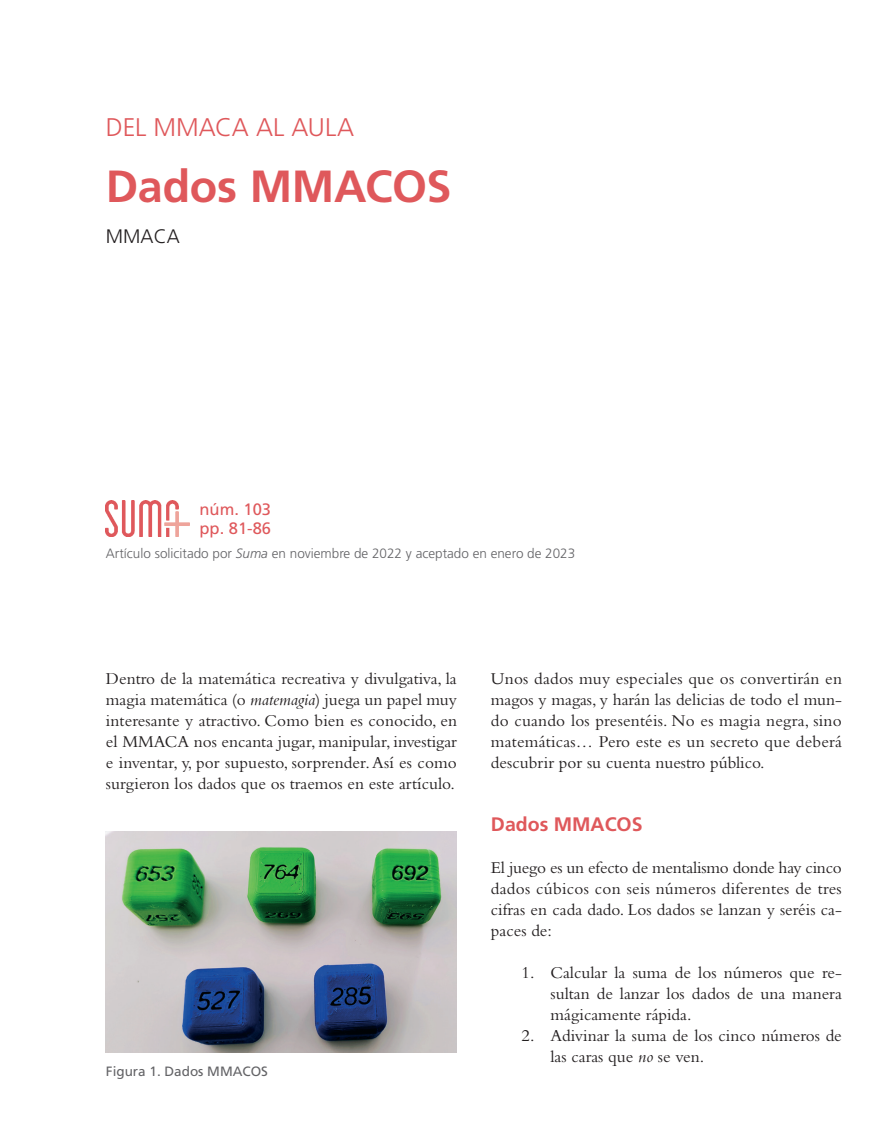
<style>
.page{position:relative;width:891px;height:1147px;background:#fff}
.page>*{position:absolute;margin:0;border:0;box-sizing:border-box;transform-origin:0 0}
.SECCIÓN_-_Título{font:700 45px "Frutiger LT Std";letter-spacing:-.01em;color:#df585b}
.SECCIÓN_-_Antetítulo{font:300 25.5px "Frutiger LT Std";color:#df585b}
.ARTÍCULO_-_Subtítulo{font:700 19.5px "Frutiger LT Std";color:#df585b}
.ARTÍCULO_-_Autores{font:300 19.5px "Frutiger LT Std";color:#231f20}
.ARTÍCULO_-_Texto{font:17.25px/21px "Bembo Std";letter-spacing:.01em;color:#231f20;text-align:justify}
.t1{font:16.5px/19.2px "Frutiger LT Std";color:#df585b}
.t2{font:300 13.5px "Frutiger LT Std";color:#636366}
.PIE_DE_FOTO_-_IMPAR{font:13.5px "Frutiger LT Std";color:#636366}
.s1{font-style:italic}
</style>
<div class="page">
<img style="left:106px;top:500px;width:83px;height:36px">
<img style="left:106px;top:831px;width:351px;height:221px">
<p class="SECCIÓN_-_Antetítulo" style="left:106px;top:113px;width:250px">DEL MMACA AL AULA</p>
<p class="SECCIÓN_-_Título" style="left:106px;top:160px;width:347px">Dados MMACOS</p>
<p class="ARTÍCULO_-_Autores" style="left:106px;top:225px;width:75px">MMACA</p>
<p class="t1" style="left:199px;top:499px;width:73px">núm. 103 pp. 81-86</p>
<p class="t2" style="left:106px;top:545px;width:471px">Artículo solicitado por <span class="s1">Suma</span> en noviembre de 2022 y aceptado en enero de 2023</p>
<p class="ARTÍCULO_-_Texto" style="left:106px;top:667px;width:352px">Dentro de la matemática recreativa y divulgativa, la magia matemática (o <span class="s1">matemagia</span>) juega un papel muy interesante y atractivo. Como bien es conocido, en el MMACA nos encanta jugar, manipular, investigar e inventar, y, por supuesto, sorprender. Así es como surgieron los dados que os traemos en este artículo.</p>
<p class="ARTÍCULO_-_Texto" style="left:491px;top:667px;width:352px">Unos dados muy especiales que os convertirán en magos y magas, y harán las delicias de todo el mun&shy;do cuando los presentéis. No es magia negra, sino matemáticas… Pero este es un secreto que deberá descubrir por su cuenta nuestro público.</p>
<p class="ARTÍCULO_-_Subtítulo" style="left:491px;top:812px;width:153px">Dados MMACOS</p>
<p class="ARTÍCULO_-_Texto" style="left:491px;top:856px;width:352px">El juego es un efecto de mentalismo donde hay cinco dados cúbicos con seis números diferentes de tres cifras en cada dado. Los dados se lanzan y seréis ca&shy;paces de:</p>
<p class="ARTÍCULO_-_Texto" style="left:550px;top:961px;width:293px;text-indent:-29px">1. Calcular la suma de los números que re&shy;sultan de lanzar los dados de una manera mágicamente rápida.</p>
<p class="ARTÍCULO_-_Texto" style="left:550px;top:1024px;width:293px;text-indent:-29px">2. Adivinar la suma de los cinco números de las caras que <span class="s1">no</span> se ven.</p>
<p class="PIE_DE_FOTO_-_IMPAR" style="left:106px;top:1062px;width:164px">Figura 1. Dados MMACOS</p>
</div>
